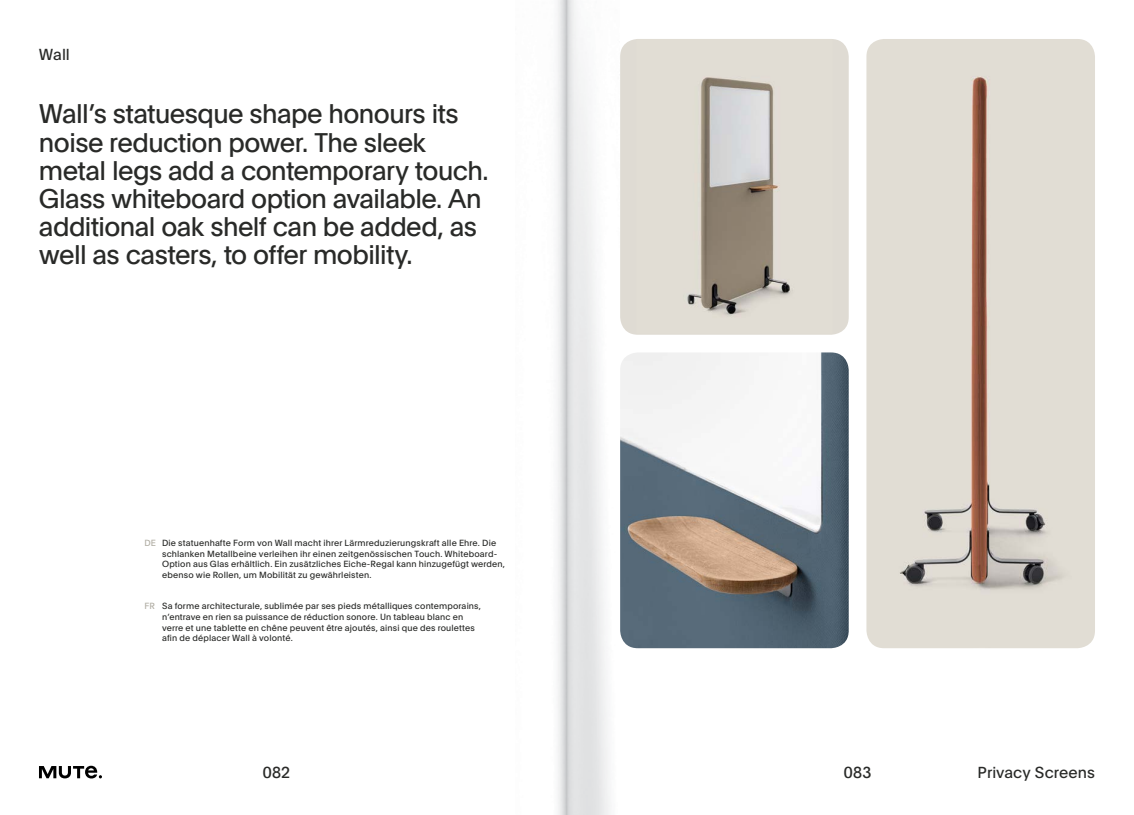
<style>
.page{position:relative;width:1134px;height:815px;background:#fff}
.page>*{position:absolute;margin:0;border:0;box-sizing:border-box;transform-origin:0 0}
.t1{font:26.25px/28.1px "Plain";letter-spacing:-.02em;color:#292a28}
.t2{font:15.62px "Plain";letter-spacing:.005em;color:#292a28}
.t3{font:8.75px/10.5px "Plain";letter-spacing:.015em;color:#292a28}
.t4{font:8.75px "Plain";color:#b1aea4}
</style>
<div class="page">
<img style="left:620px;top:352px;width:229px;height:296px">
<img style="left:866px;top:39px;width:229px;height:609px">
<div style="left:620px;top:39px;width:229px;height:296px;background:#dfdbd3;border-radius:18px"></div>
<img style="left:687px;top:77px;width:103px;height:238px">
<svg style="left:39px;top:766px;width:63px;height:12px"></svg>
<img style="left:557px;top:0;width:53px;height:815px">
<h2 class="t2" style="left:39px;top:43px;width:32px">Wall</h2>
<h1 class="t1" style="left:39px;top:99px;width:451px">Wall’s statuesque shape honours its noise reduction power. The sleek metal legs add a contemporary touch.<br>Glass whiteboard option available. An additional oak shelf can be added, as well as casters, to offer mobility.</h1>
<p class="t3" style="left:162px;top:537px;width:344px">Die statuenhafte Form von Wall macht ihrer Lärmreduzierungskraft alle Ehre. Die schlanken Metallbeine verleihen ihr einen zeitgenössischen Touch. Whiteboard-Option aus Glas erhältlich. Ein zusätzliches Eiche-Regal kann hinzugefügt werden, ebenso wie Rollen, um Mobilität zu gewährleisten.</p>
<p class="t3" style="left:162px;top:601px;width:320px">Sa forme architecturale, sublimée par ses pieds métalliques contemporains, n’entrave en rien sa puissance de réduction sonore. Un tableau blanc en verre et une tablette en chêne peuvent être ajoutés, ainsi que des roulettes afin de déplacer Wall à volonté.</p>
<p class="t4" style="left:144px;top:537px;width:13px">DE</p>
<p class="t4" style="left:144px;top:600px;width:12px">FR</p>
<h2 class="t2" style="left:263px;top:762px;width:29px">082</h2>
<h2 class="t2" style="left:844px;top:762px;width:29px">083</h2>
<h2 class="t2" style="left:978px;top:762px;width:119px">Privacy Screens</h2>
</div>
